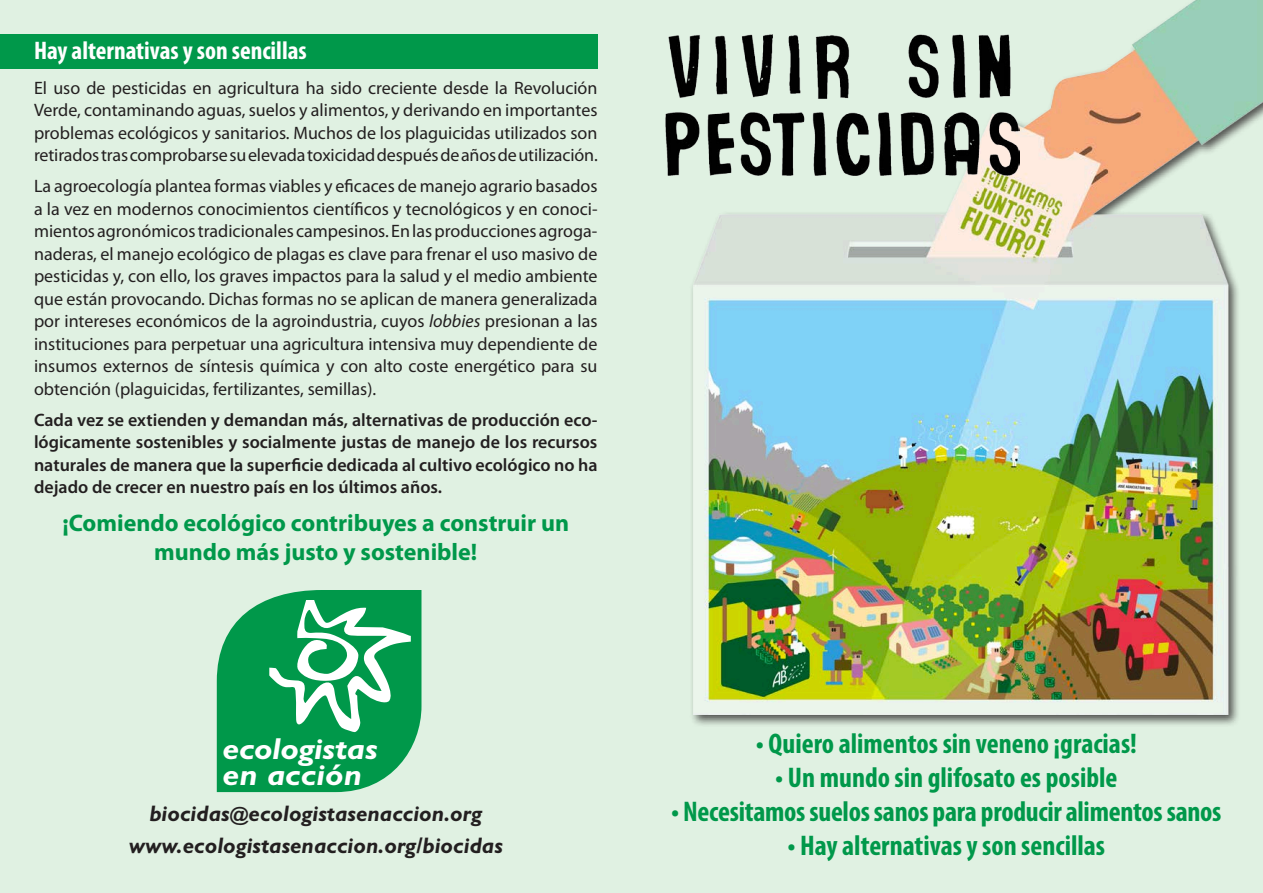
<style>
.page{position:relative;width:1263px;height:893px;background:#e0f1e2}
.page>*{position:absolute;margin:0;border:0;box-sizing:border-box;transform-origin:0 0}
.t1{font:italic 700 30.45px/25.8px "Gill Sans Std";letter-spacing:-.005em;color:#fff;scale:1.09 1}
.t2{font:700 condensed 28.5px "Myriad Pro";color:#00984a}
.t3{font:700 condensed 25.5px "Myriad Pro";color:#fff}
.t4{font:700 24px/28.8px "Myriad Pro";color:#00984a;text-align:center}
.t5{font:italic 700 22.5px/31.2px "Gill Sans Std";color:#231f20;text-align:center}
.t6{font:18px/22.5px "Myriad Pro";letter-spacing:-.01em;color:#231f20;text-align:justify}
.t7{font:600 18px/22.5px "Myriad Pro";color:#231f20;text-align:justify}
.s1{font-style:italic}
.s2{font-size:19.5px}
</style>
<div class="page">
<div style="left:689px;top:0;width:574px;height:727px;background:#231f20;opacity:.75"></div>
<img style="left:693px;top:0;width:570px;height:714px">
<div style="left:0;top:34px;width:597px;height:34px;background:#00984a"></div>
<svg style="left:217px;top:590px;width:204px;height:202px;background:#33ac6d"></svg>
<img style="left:665px;top:34px;width:355px;height:142px">
<h3 class="t3" style="left:34px;top:36px;width:274px">Hay alternativas y son sencillas</h3>
<p class="t6" style="left:34px;top:77px;width:565px">El uso de pesticidas en agricultura ha sido creciente desde la Revolución Verde, contaminando aguas, suelos y alimentos, y derivando en importantes problemas ecológicos y sanitarios. Muchos de los plaguicidas utilizados son retirados tras comprobarse su elevada toxicidad después de años de utilización.</p>
<p class="t6" style="left:34px;top:176px;width:565px">La agroecología plantea formas viables y eficaces de manejo agrario basados a la vez en modernos conocimientos científicos y tecnológicos y en conoci&shy;mientos agronómicos tradicionales campesinos. En las producciones agroga&shy;naderas, el manejo ecológico de plagas es clave para frenar el uso masivo de pesticidas y, con ello, los graves impactos para la salud y el medio ambiente que están provocando. Dichas formas no se aplican de manera generalizada por intereses económicos de la agroindustria, cuyos <span class="s1">lobbies</span> presionan a las instituciones para perpetuar una agricultura intensiva muy dependiente de insumos externos de síntesis química y con alto coste energético para su obtención (plaguicidas, fertilizantes, semillas).</p>
<p class="t7" style="left:34px;top:409px;width:565px">Cada vez se extienden y demandan más, alternativas de producción eco&shy;lógicamente sostenibles y socialmente justas de manejo de los recursos naturales de manera que la superficie dedicada al cultivo ecológico no ha dejado de crecer en nuestro país en los últimos años.</p>
<h3 class="t4" style="left:62px;top:508px;width:508px">¡Comiendo ecológico contribuyes a construir un mundo más justo y sostenible!</h3>
<h1 class="t1" style="left:223px;top:736px;width:144px">ecologistas en acción</h1>
<p class="t5" style="left:129px;top:798px;width:376px">biocidas<span class="s2">@</span>ecologistasenaccion.org www.ecologistasenaccion.org/biocidas</p>
<h2 class="t2" style="left:756px;top:728px;width:383px">• Quiero alimentos sin veneno ¡gracias!</h2>
<h2 class="t2" style="left:775px;top:762px;width:344px">• Un mundo sin glifosato es posible</h2>
<h2 class="t2" style="left:671px;top:796px;width:552px">• Necesitamos suelos sanos para producir alimentos sanos</h2>
<h2 class="t2" style="left:787px;top:830px;width:319px">• Hay alternativas y son sencillas</h2>
</div>
